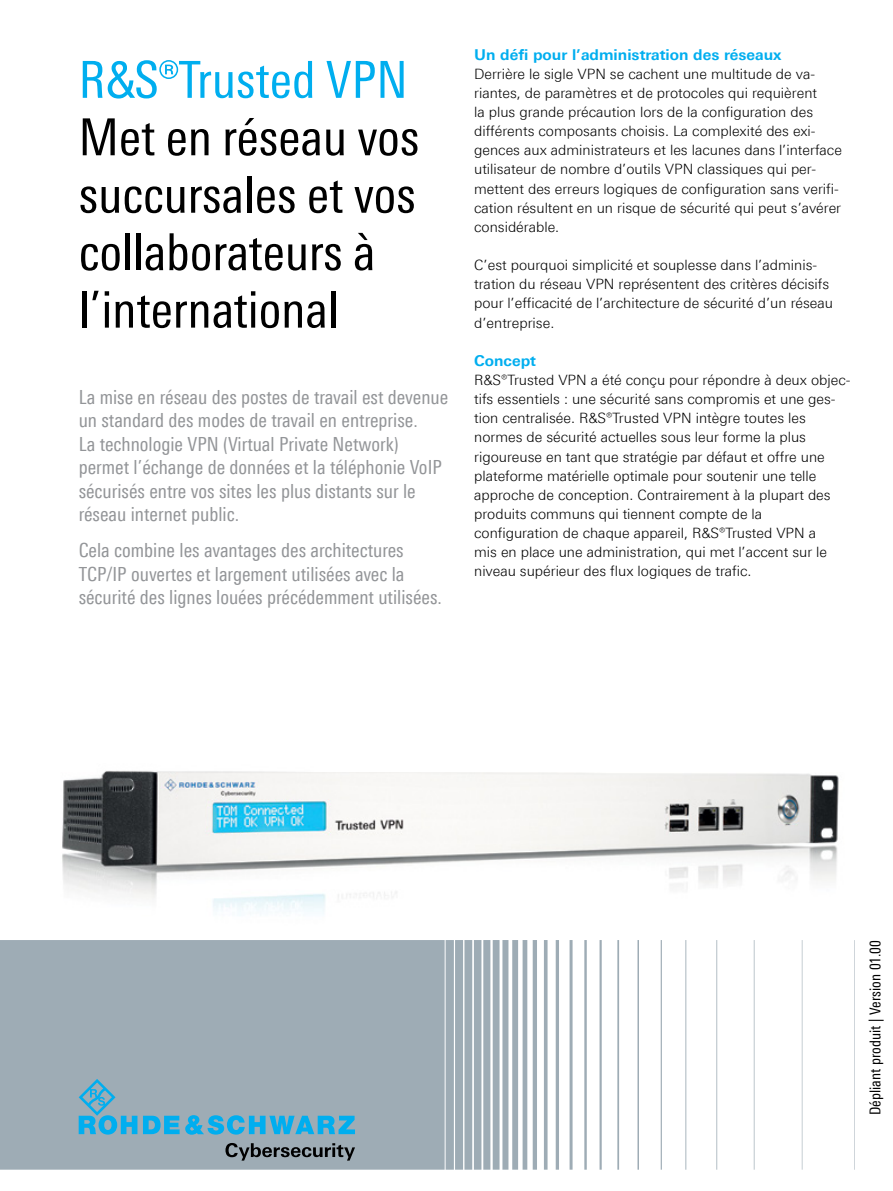
<style>
.page{position:relative;width:893px;height:1191px;background:#fff}
.page>*{position:absolute;margin:0;border:0;box-sizing:border-box;transform-origin:0 0}
.t1{font:51px/57.4px "Linotype Univers 420 Cn";color:#000}
.t2{font:51px "Linotype Univers 420 Cn";color:#00aeef}
.t3{font:19.5px/23.4px "Linotype Univers 420 Cn";color:#939598}
.t4{font:700 15px "Linotype Univers 630";color:#00aeef}
.t5{font:15px "Linotype Univers 420 Cn";letter-spacing:.005em;color:#000}
.t6{font:300 14.25px/19.2px "Linotype Univers 330";color:#000}
</style>
<div class="page">
<img style="left:62px;top:771px;width:777px;height:145px">
<svg style="left:0;top:940px;width:855px;height:229px;fill:#9eacb5"></svg>
<svg style="left:225px;top:1143px;width:130px;height:17px;background:#6c757c"></svg>
<svg style="left:79px;top:1078px;width:58px;height:56px;background:#6aacc7"></svg>
<svg style="left:143px;top:1115px;width:212px;height:19px;background:#44add5"></svg>
<h1 class="t2" style="left:79px;top:50px;width:331px">¸Trusted VPN</h1>
<h1 class="t1" style="left:79px;top:108px;width:342px">Met en réseau vos succursales et vos collaborateurs à l’international</h1>
<p class="t3" style="left:79px;top:385px;width:371px">La mise en réseau des postes de travail est devenue un standard des modes de travail en entreprise.<br>La technologie VPN (Virtual Private Network) permet l’échange de données et la téléphonie VoIP sécurisés entre vos sites les plus distants sur le réseau internet public.</p>
<h2 class="t3" style="left:79px;top:538px;width:365px">Cela combine les avantages des architectures<br>TCP/IP ouvertes et largement utilisées avec la sécurité des lignes louées précédemment utilisées.</h2>
<p class="t4" style="left:474px;top:45px;width:309px">Un défi pour l’administration des réseaux</p>
<p class="t6" style="left:474px;top:64px;width:369px">Derrière le sigle VPN se cachent une multitude de va&shy;riantes, de paramètres et de protocoles qui requièrent<br>la plus grande précaution lors de la configuration des différents composants choisis. La complexité des exi&shy;gences aux administrateurs et les lacunes dans l’interface utilisateur de nombre d’outils VPN classiques qui per&shy;mettent des erreurs logiques de configuration sans verifi&shy;cation résultent en un risque de sécurité qui peut s’avérer considérable.</p>
<p class="t6" style="left:474px;top:255px;width:360px">C’est pourquoi simplicité et souplesse dans l’adminis&shy;tration du réseau VPN représentent des critères décisifs pour l’efficacité de l’architecture de sécurité d’un réseau d’entreprise.</p>
<p class="t4" style="left:474px;top:351px;width:63px">Concept</p>
<p class="t6" style="left:474px;top:370px;width:378px">¸Trusted VPN a été conçu pour répondre à deux objec&shy;tifs essentiels : une sécurité sans compromis et une ges&shy;tion centralisée. ¸Trusted VPN intègre toutes les normes de sécurité actuelles sous leur forme la plus rigoureuse en tant que stratégie par défaut et offre une plateforme matérielle optimale pour soutenir une telle approche de conception. Contrairement à la plupart des produits communs qui tiennent compte de la configuration de chaque appareil, ¸Trusted VPN a<br>mis en place une administration, qui met l’accent sur le niveau supérieur des flux logiques de trafic.</p>
<p class="t5" style="left:866px;top:1115px;width:177px;rotate:-90deg">Dépliant produit | Version 01.00</p>
</div>
